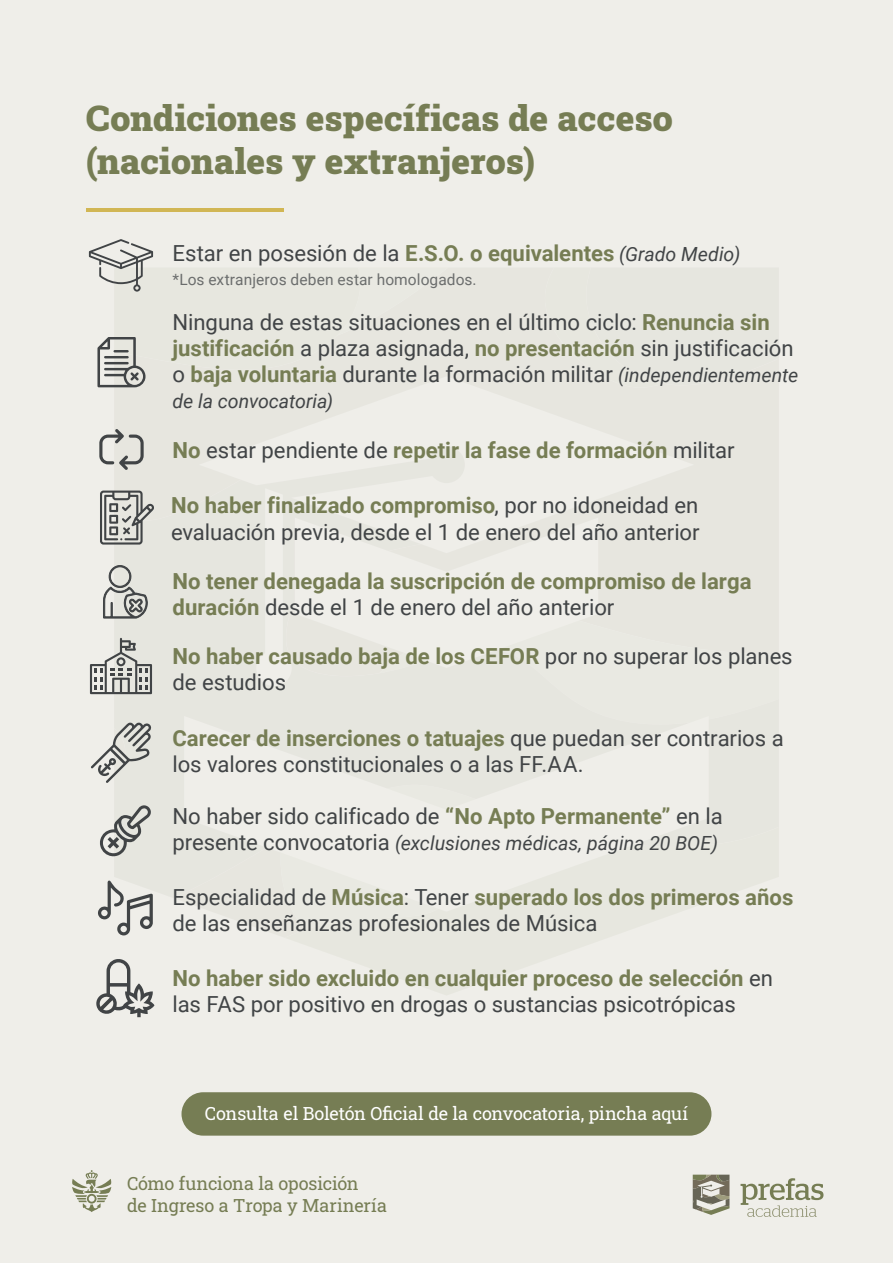
<style>
.page{position:relative;width:893px;height:1263px;background:#efeee9}
.page>*{position:absolute;margin:0;border:0;box-sizing:border-box;transform-origin:0 0}
.t1{font:900 36px/43.2px "Roboto Slab";letter-spacing:-.005em;color:#767d54}
.t2{font:22.2px/26.1px "Roboto";letter-spacing:-.005em;color:#414446}
.t3{font:700 22.2px/26.1px "Roboto";color:#767d54}
.t4{font:italic 19.5px "Roboto";letter-spacing:-.005em;color:#414446}
.t5{font:18px "Roboto Slab";letter-spacing:-.005em;color:#fff}
.t6{font:18px/21.6px "Roboto Slab";letter-spacing:-.005em;color:#767d54}
.t7{font:15.45px "Roboto";letter-spacing:.005em;color:#414446}
.s1{font-weight:700;color:#767d54}
.s2{font-style:italic;font-size:19.5px}
.s3{font-weight:400;color:#414446}
.s4{font-style:normal;font-size:22.2px}
</style>
<div class="page">
<svg style="left:741px;top:1178px;width:82px;height:39px"></svg>
<svg style="left:693px;top:1175px;width:37px;height:40px"></svg>
<svg style="left:72px;top:1170px;width:39px;height:42px"></svg>
<hr style="left:86px;top:208px;width:197px;height:4px;background:#d1b654">
<svg style="left:89px;top:239px;width:65px;height:148px"></svg>
<svg style="left:99px;top:429px;width:45px;height:41px"></svg>
<svg style="left:100px;top:490px;width:54px;height:55px"></svg>
<svg style="left:103px;top:565px;width:45px;height:54px"></svg>
<svg style="left:100px;top:805px;width:51px;height:51px"></svg>
<svg style="left:91px;top:722px;width:61px;height:61px"></svg>
<svg style="left:90px;top:638px;width:62px;height:56px"></svg>
<svg style="left:98px;top:881px;width:55px;height:55px"></svg>
<svg style="left:96px;top:959px;width:58px;height:58px"></svg>
<div style="left:182px;top:1092px;width:529px;height:44px;background:#767d54;border-radius:22px"></div>
<h1 class="t1" style="left:86px;top:95px;width:588px">Condiciones específicas de acceso (nacionales y extranjeros)</h1>
<p class="t2" style="left:172px;top:239px;width:569px">Estar en posesión de la <span class="s1">E.S.O. o equivalentes</span> <span class="s2">(Grado Medio)</span></p>
<p class="t7" style="left:172px;top:269px;width:306px">*Los extranjeros deben estar homologados.</p>
<p class="t2" style="left:172px;top:308px;width:627px">Ninguna de estas situaciones en el último ciclo: <span class="s1">Renuncia sin justificación</span> a plaza asignada, <span class="s1">no presentación</span> sin justificación o <span class="s1">baja voluntaria</span> durante la formación militar <span class="s2">(independientemente</span></p>
<p class="t4" style="left:173px;top:388px;width:162px">de la convocatoria)</p>
<p class="t3" style="left:172px;top:436px;width:564px">No <span class="s3">estar pendiente de</span> repetir la fase de formación <span class="s3">militar</span></p>
<p class="t2" style="left:171px;top:492px;width:530px"><span class="s1">No haber finalizado compromiso</span>, por no idoneidad en evaluación previa, desde el 1 de enero del año anterior</p>
<p class="t3" style="left:172px;top:567px;width:580px">No tener denegada la suscripción de compromiso de larga duración <span class="s3">desde el 1 de enero del año anterior</span></p>
<p class="t2" style="left:172px;top:642px;width:622px"><span class="s1">No haber causado baja de los CEFOR</span> por no superar los planes de estudios</p>
<p class="t2" style="left:172px;top:724px;width:613px"><span class="s1">Carecer de inserciones o tatuajes</span> que puedan ser contrarios a los valores constitucionales o a las FF.AA.</p>
<p class="t2" style="left:172px;top:802px;width:552px">No haber sido calificado de <span class="s1">“No Apto Permanente”</span> en la</p>
<p class="t4" style="left:172px;top:830px;width:547px"><span class="s4">presente convocatoria</span> (exclusiones médicas, página 20 BOE)</p>
<p class="t2" style="left:172px;top:883px;width:622px">Especialidad de <span class="s1">Música</span>: Tener <span class="s1">superado los dos primeros años </span>de las enseñanzas profesionales de Música</p>
<p class="t2" style="left:172px;top:964px;width:602px"><span class="s1">No haber sido excluido en cualquier proceso de selección</span> en las FAS por positivo en drogas o sustancias psicotrópicas</p>
<p class="t5" style="left:205px;top:1101px;width:485px">Consulta el Boletón Oficial de la convocatoria, pincha aquí</p>
<p class="t6" style="left:127px;top:1172px;width:261px">Cómo funciona la oposición<br>de Ingreso a Tropa y Marinería</p>
</div>
